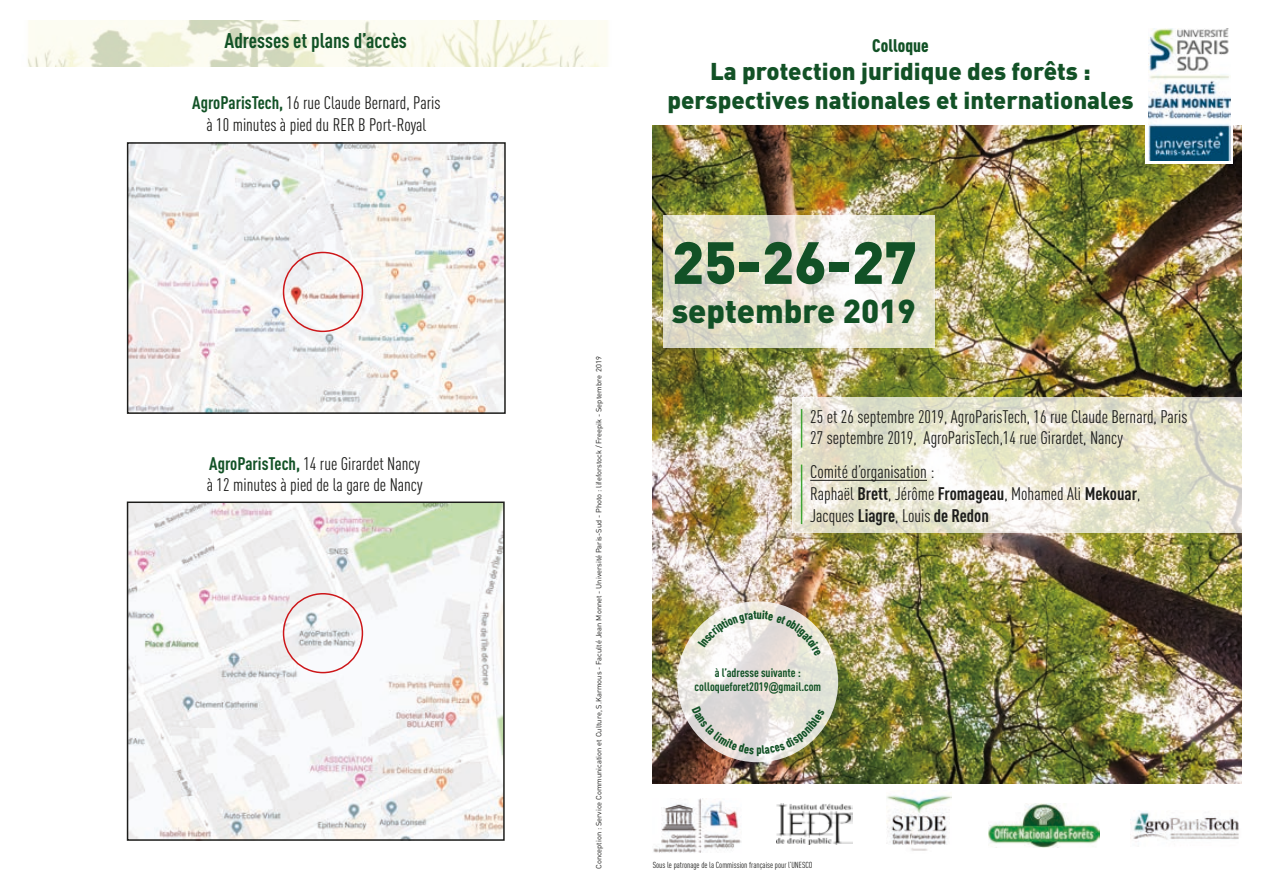
<style>
.page{position:relative;width:1263px;height:893px;background:#fff}
.page>*{position:absolute;margin:0;border:0;box-sizing:border-box;transform-origin:0 0}
.t1{font:900 58.5px "DINOT";color:#125126}
.t2{font:900 32.85px "DINOT";color:#125126}
.t3{font:900 24px "DINOT";color:#125126}
.t4{font:700 condensed 21px "DINOT";color:#125226}
.t5{font:condensed 18px "DINOT";color:#1d1d1b}
.t6{font:900 condensed 18px "DINOT";color:#125226}
.t7{font:700 condensed 12.15px "DINOT";color:#125226}
.t8{font:900 condensed 12.15px "DINOT";color:#125226}
.t9{font:condensed 8.7px "DINOT";color:#1d1d1b}
.t10{font:7.5px "DINOT";color:#1d1d1b}
.s1{font-weight:700;color:#125226}
.s2{color:#125226}
.s3{font-weight:700}
.s4{font-family:"Arial Narrow";font-stretch:normal}
</style>
<div class="page">
<img style="left:653px;top:125px;width:589px;height:658px">
<img style="left:27px;top:21px;width:581px;height:46px">
<svg style="left:663px;top:215px;width:272px;height:132px"></svg>
<svg style="left:677px;top:601px;width:161px;height:161px;fill:#e5e4da"></svg>
<svg style="left:792px;top:397px;width:450px;height:135px"></svg>
<hr style="left:810px;top:480px;width:117px;height:1px;background:#1d1d1b">
<hr style="left:801px;top:409px;width:1px;height:39px;background:#3fa535">
<hr style="left:801px;top:465px;width:1px;height:59px;background:#3fa535">
<div style="left:1145px;top:125px;width:88px;height:39px;background:#fff"></div>
<img style="left:1148px;top:29px;width:83px;height:132px">
<img style="left:887px;top:795px;width:64px;height:56px">
<img style="left:988px;top:804px;width:111px;height:43px">
<img style="left:1130px;top:812px;width:109px;height:30px">
<img style="left:776px;top:804px;width:76px;height:40px">
<img style="left:653px;top:798px;width:88px;height:55px">
<img style="left:130px;top:145px;width:373px;height:266px">
<div style="left:127px;top:142px;width:379px;height:272px;border:2px solid #1d1d1b"></div>
<img style="left:130px;top:504px;width:372px;height:334px">
<div style="left:127px;top:501px;width:378px;height:340px;border:2px solid #1d1d1b"></div>
<div style="left:283px;top:252px;width:80px;height:80px;border:2px solid #cd171a;border-radius:50%"></div>
<div style="left:283px;top:593px;width:80px;height:80px;border:2px solid #cd171a;border-radius:50%"></div>
<svg style="left:698px;top:611px;width:123px;height:45px"></svg>
<svg style="left:692px;top:706px;width:62px;height:48px"></svg>
<svg style="left:762px;top:709px;width:63px;height:45px"></svg>
<p class="t4" style="left:224px;top:28px;width:184px">Adresses et plans d’accès</p>
<p class="t5" style="left:192px;top:93px;width:250px"><span class="s1">AgroParisTech,</span> 16 rue Claude Bernard, Paris</p>
<p class="t5" style="left:206px;top:114px;width:221px">à 10 minutes à pied du RER B Port-Royal</p>
<p class="t5" style="left:209px;top:453px;width:212px"><span class="s1">AgroParisTech,</span> 14 rue Girardet Nancy</p>
<p class="t5" style="left:207px;top:475px;width:217px">à 12 minutes à pied de la gare de Nancy</p>
<p class="t6" style="left:872px;top:34px;width:58px">Colloque</p>
<p class="t3" style="left:710px;top:56px;width:382px">La prot<span class="s2">ec</span>tion juridique des forêts :</p>
<p class="t3" style="left:667px;top:84px;width:468px">perspectives nationales et internationales</p>
<p class="t10" style="left:594px;top:869px;width:515px;rotate:-90deg">Conception : Service Communication et Culture, S.Karmous - Faculté Jean Monnet - Université Paris-Sud - Photo : lifeforstock / Freepik - Septembre 2019</p>
<p class="t1" style="left:672px;top:224px;width:247px">25-26-27</p>
<p class="t2" style="left:672px;top:289px;width:246px">septembre 2019</p>
<p class="t5" style="left:810px;top:406px;width:379px">25 et 26 septembre 2019, AgroParisTech, 16 rue Claude Bernard, Paris</p>
<p class="t5" style="left:810px;top:428px;width:314px">27 septembre 2019, AgroParisTech,14 rue Girardet, Nancy</p>
<p class="t5" style="left:810px;top:461px;width:126px">Comité d’organisation :</p>
<p class="t5" style="left:810px;top:483px;width:332px">Raphaël <span class="s3">Brett</span>, Jérôme <span class="s3">Fromageau</span>, Mohamed Ali <span class="s3">Mekouar</span>,</p>
<p class="t5" style="left:810px;top:505px;width:180px">Jacques <span class="s3">Liagre</span>, Louis <span class="s3">de Redon</span></p>
<p class="t7" style="left:715px;top:665px;width:88px">à l’adresse suivante :</p>
<p class="t7" style="left:695px;top:680px;width:128px">colloqueforet2019<span class="s4">@</span>gmail.com</p>
<p class="t8" style="left:756px;top:742px;width:7px">p</p>
<p class="t9" style="left:653px;top:860px;width:161px">Sous le patronage de la Commission française pour l’UNESCO</p>
</div>
